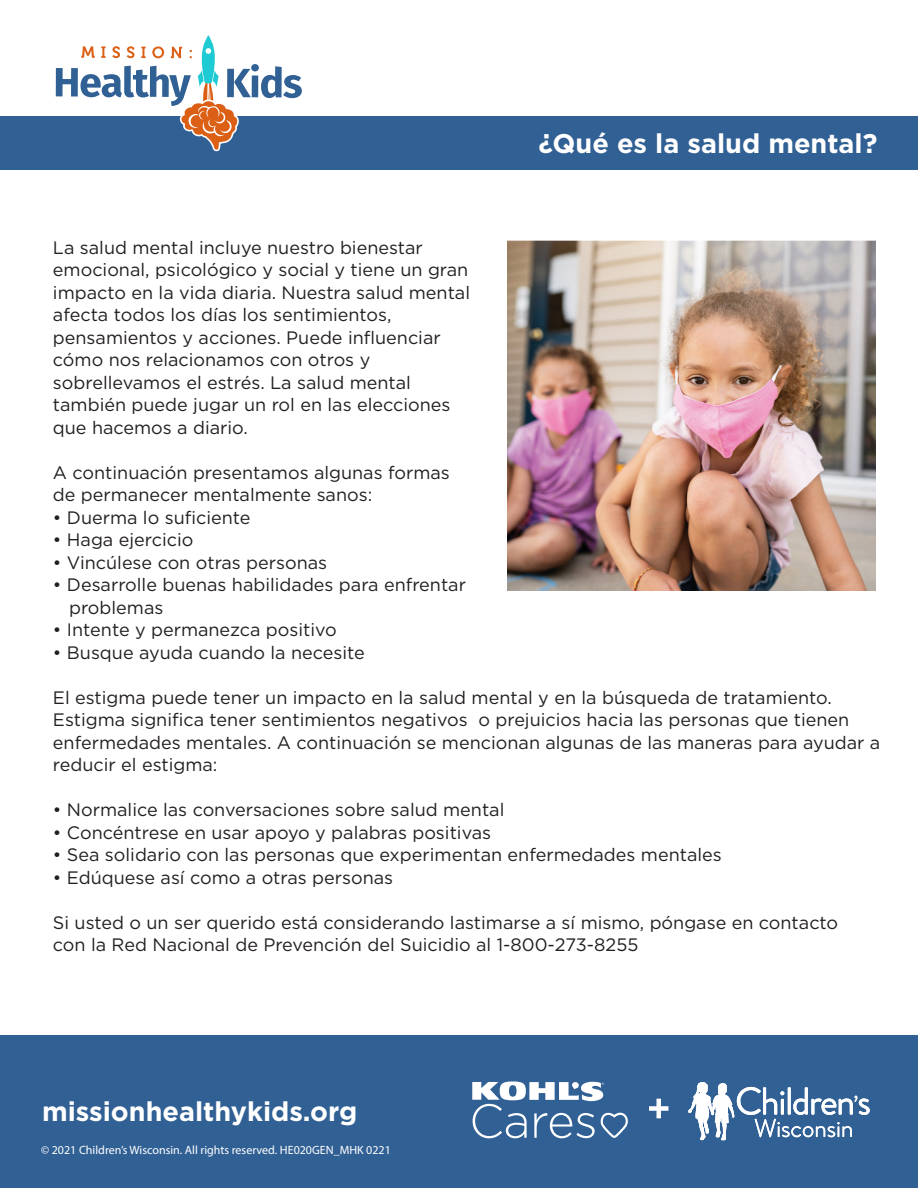
<style>
.page{position:relative;width:918px;height:1188px;background:#fff}
.page>*{position:absolute;margin:0;border:0;box-sizing:border-box;transform-origin:0 0}
.t1{font:700 27px "Gotham";color:#fff}
.t2{font:18px/22.5px "Gotham";color:#231f20}
.t3{font:12px "Myriad Pro";color:#fff}
</style>
<div class="page">
<img style="left:507px;top:240px;width:369px;height:351px">
<div style="left:0;top:116px;width:918px;height:54px;background:#316094"></div>
<svg style="left:56px;top:35px;width:246px;height:116px"></svg>
<div style="left:0;top:1035px;width:918px;height:153px;background:#316094"></div>
<svg style="left:472px;top:1081px;width:156px;height:57px"></svg>
<svg style="left:649px;top:1099px;width:19px;height:19px"></svg>
<svg style="left:688px;top:1082px;width:182px;height:59px"></svg>
<h1 class="t1" style="left:538px;top:125px;width:340px">¿Qué es la salud mental?</h1>
<p class="t2" style="left:53px;top:236px;width:419px">La salud mental incluye nuestro bienestar emocional, psicológico y social y tiene un gran impacto en la vida diaria. Nuestra salud mental afecta todos los días los sentimientos, pensamientos y acciones. Puede influenciar cómo nos relacionamos con otros y sobrellevamos el estrés. La salud mental también puede jugar un rol en las elecciones que hacemos a diario.</p>
<p class="t2" style="left:53px;top:461px;width:399px">A continuación presentamos algunas formas de permanecer mentalmente sanos:</p>
<p class="t2" style="left:53px;top:506px;width:199px">• Duerma lo suficiente</p>
<p class="t2" style="left:53px;top:528px;width:142px">• Haga ejercicio</p>
<p class="t2" style="left:53px;top:551px;width:276px">• Vincúlese con otras personas</p>
<p class="t2" style="left:69px;top:573px;width:398px;text-indent:-16px">• Desarrolle buenas habilidades para enfrentar problemas</p>
<p class="t2" style="left:53px;top:618px;width:285px">• Intente y permanezca positivo</p>
<p class="t2" style="left:53px;top:641px;width:313px">• Busque ayuda cuando la necesite</p>
<p class="t2" style="left:53px;top:686px;width:829px">El estigma puede tener un impacto en la salud mental y en la búsqueda de tratamiento.<br>Estigma significa tener sentimientos negativos o prejuicios hacia las personas que tienen enfermedades mentales. A continuación se mencionan algunas de las maneras para ayudar a reducir el estigma:</p>
<p class="t2" style="left:53px;top:798px;width:453px">• Normalice las conversaciones sobre salud mental</p>
<p class="t2" style="left:53px;top:821px;width:440px">• Concéntrese en usar apoyo y palabras positivas</p>
<p class="t2" style="left:53px;top:843px;width:670px">• Sea solidario con las personas que experimentan enfermedades mentales</p>
<p class="t2" style="left:53px;top:866px;width:342px">• Edúquese así como a otras personas</p>
<p class="t2" style="left:53px;top:911px;width:787px">Si usted o un ser querido está considerando lastimarse a sí mismo, póngase en contacto con la Red Nacional de Prevención del Suicidio al 1-800-273-8255</p>
<h1 class="t1" style="left:42px;top:1094px;width:317px">missionhealthykids.org</h1>
<p class="t3" style="left:41px;top:1142px;width:351px">© 2021 Children’s Wisconsin. All rights reserved. HE020GEN_MHK 0221</p>
</div>
